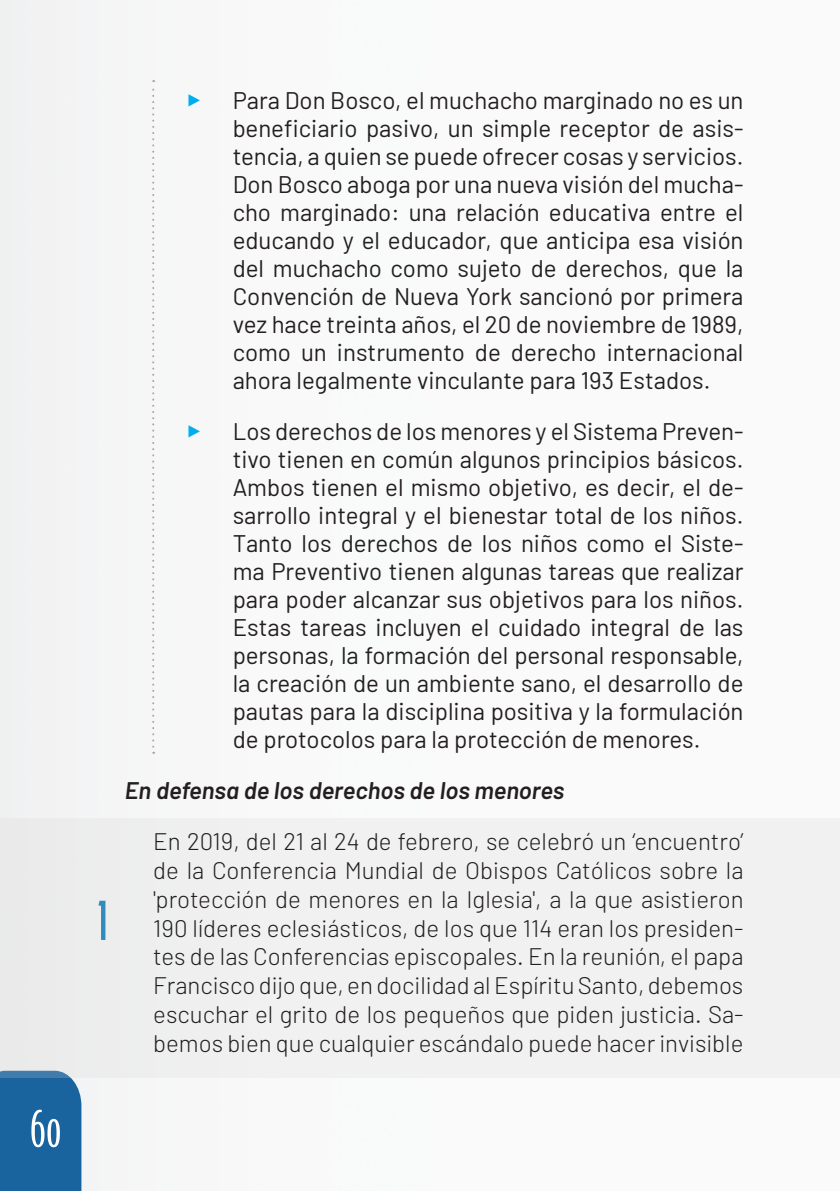
<style>
.page{position:relative;width:840px;height:1191px;background:#fff}
.page>*{position:absolute;margin:0;border:0;box-sizing:border-box;transform-origin:0 0}
.nummero{font:76px "Bodega Sans Light Smallcaps";color:#308cbd}
.t1{font:54px "Bodega Sans Light Smallcaps";color:#fff}
.t2{font:24px/28px "Barlow";color:#231f20;text-align:justify}
.tab{font:300 24px/28.8px "Barlow";color:#231f20;text-align:justify}
.Text{font:italic 600 24px "Barlow";color:#231f20}
.t3{font:24px "Orator Std";color:#00aeef}
</style>
<div class="page">
<div style="left:0;top:1077px;width:81px;height:114px;background:#19639e"></div>
<div style="left:0;top:818px;width:839px;height:259px;background:#f1f1f1"></div>
<hr style="left:839px;top:160px;width:1px;height:359px;background:#d5d5d5">
<hr style="left:839px;top:530px;width:1px;height:242px;background:#d5d5d5">
<hr style="left:839px;top:782px;width:1px;height:154px;background:#d5d5d5">
<svg style="left:152px;top:80px;width:2px;height:674px"></svg>
<h2 class="t1" style="left:30px;top:1095px;width:33px">60</h2>
<p class="nummero" style="left:96px;top:867px;width:14px">1</p>
<p class="t3" style="left:187px;top:84px;width:16px">▶</p>
<p class="t2" style="left:232px;top:85px;width:512px">Para Don Bosco, el muchacho marginado no es un beneficiario pasivo, un simple receptor de asis&shy;tencia, a quien se puede ofrecer cosas y servicios.<br>Don Bosco aboga por una nueva visión del mucha&shy;cho marginado: una relación educativa entre el educando y el educador, que anticipa esa visión del muchacho como sujeto de derechos, que la Convención de Nueva York sancionó por primera vez hace treinta años, el 20 de noviembre de 1989, como un instrumento de derecho internacional ahora legalmente vinculante para 193 Estados.</p>
<p class="t3" style="left:187px;top:415px;width:16px">▶</p>
<p class="t2" style="left:232px;top:415px;width:512px">Los derechos de los menores y el Sistema Preven&shy;tivo tienen en común algunos principios básicos.<br>Ambos tienen el mismo objetivo, es decir, el de&shy;sarrollo integral y el bienestar total de los niños.<br>Tanto los derechos de los niños como el Siste&shy;ma Preventivo tienen algunas tareas que realizar para poder alcanzar sus objetivos para los niños.<br>Estas tareas incluyen el cuidado integral de las personas, la formación del personal responsable, la creación de un ambiente sano, el desarrollo de pautas para la disciplina positiva y la formulación de protocolos para la protección de menores.</p>
<p class="Text" style="left:125px;top:772px;width:441px">En defensa de los derechos de los menores</p>
<p class="tab" style="left:153px;top:826px;width:591px">En 2019, del 21 al 24 de febrero, se celebró un ‘encuentro’ de la Conferencia Mundial de Obispos Católicos sobre la 'protección de menores en la Iglesia', a la que asistieron 190 líderes eclesiásticos, de los que 114 eran los presiden&shy;tes de las Conferencias episcopales. En la reunión, el papa Francisco dijo que, en docilidad al Espíritu Santo, debemos escuchar el grito de los pequeños que piden justicia. Sa&shy;bemos bien que cualquier escándalo puede hacer invisible</p>
</div>
